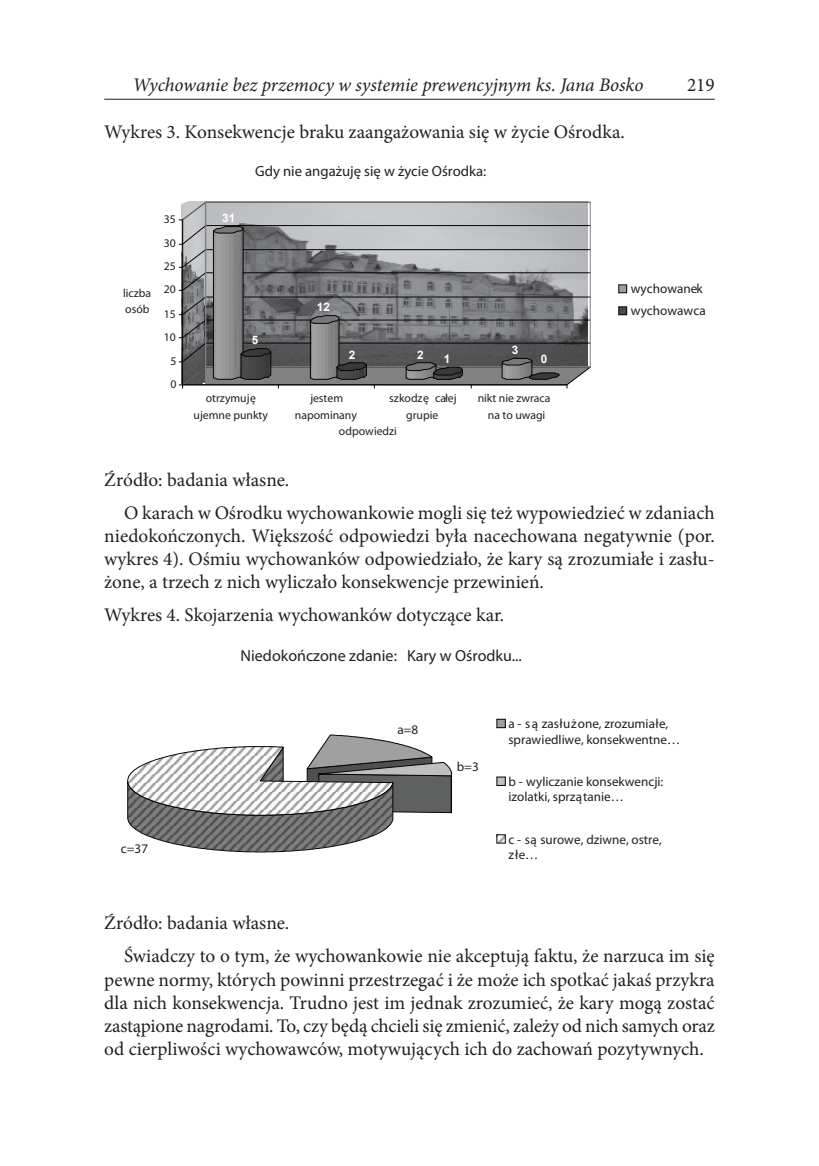
<style>
.page{position:relative;width:819px;height:1166px;background:#fff}
.page>*{position:absolute;margin:0;border:0;box-sizing:border-box;transform-origin:0 0}
.Tekst{font:19.25px/23.1px "Minion Pro";color:#231f20;text-align:justify}
.tytul_tabeli{font:19.25px "Minion Pro";color:#231f20}
.t1{font:italic 19.25px "Minion Pro";letter-spacing:-.005em;color:#231f20}
.t2{font:700 16.1px "Times New Roman";color:#231f20}
.t3{font:700 14.7px "Times New Roman";color:#231f20}
.t4{font:700 13.3px/21.9px "Times New Roman";color:#231f20}
.t5{font:700 13.12px/15.6px "Arial";color:#231f20}
.t6{font:13.12px "Arial";color:#231f20}
.t7{font:11.72px/16.6px "Arial";color:#231f20;text-align:center}
.t8{font:700 11.72px/16.4px "Arial";color:#231f20}
.t9{font:700 11.72px "Arial";color:#fff}
</style>
<div class="page">
<hr style="left:104px;top:99px;width:610px;height:1px;background:#231f20">
<svg style="left:179px;top:202px;width:411px;height:186px;background:#868788"></svg>
<div style="left:618px;top:285px;width:8px;height:8px;background:#a0a0a0"></div>
<div style="left:618px;top:285px;width:8px;height:8px;border:1px solid #040503"></div>
<div style="left:618px;top:307px;width:8px;height:8px;background:#4b4b4b"></div>
<div style="left:618px;top:307px;width:8px;height:8px;border:1px solid #040503"></div>
<svg style="left:128px;top:735px;width:324px;height:117px"></svg>
<div style="left:497px;top:719px;width:8px;height:9px;background:#a0a0a0"></div>
<div style="left:497px;top:719px;width:8px;height:9px;border:1px solid #040503"></div>
<div style="left:497px;top:777px;width:8px;height:8px;background:#bfbfbf"></div>
<svg style="left:496px;top:834px;width:9px;height:9px"></svg>
<p class="t1" style="left:132px;top:72px;width:512px">Wychowanie bez przemocy w systemie prewencyjnym ks. Jana Bosko</p>
<p class="Tekst" style="left:687px;top:73px;width:29px">219</p>
<p class="tytul_tabeli" style="left:104px;top:119px;width:522px">Wykres 3. Konsekwencje braku zaangażowania się w życie Ośrodka.</p>
<p class="t8" style="left:123px;top:284px;width:30px">liczba osób</p>
<p class="t7" style="left:164px;top:211px;width:14px">35</p>
<p class="t7" style="left:164px;top:235px;width:14px">30</p>
<p class="t7" style="left:164px;top:258px;width:14px">25</p>
<p class="t7" style="left:164px;top:281px;width:14px">20</p>
<p class="t7" style="left:164px;top:305px;width:14px">15</p>
<p class="t7" style="left:164px;top:328px;width:14px">10</p>
<p class="t7" style="left:170px;top:352px;width:8px">5</p>
<p class="t7" style="left:170px;top:376px;width:8px">0</p>
<p class="t9" style="left:222px;top:210px;width:15px">31</p>
<p class="t3" style="left:255px;top:162px;width:232px">Gdy nie angażuję się w życie Ośrodka:</p>
<p class="t9" style="left:252px;top:332px;width:8px">5</p>
<p class="t9" style="left:317px;top:299px;width:15px">12</p>
<p class="t9" style="left:349px;top:347px;width:8px">2</p>
<p class="t9" style="left:417px;top:347px;width:8px">2</p>
<p class="t9" style="left:443px;top:351px;width:8px">1</p>
<p class="t9" style="left:512px;top:342px;width:8px">3</p>
<p class="t9" style="left:540px;top:351px;width:8px">0</p>
<p class="t7" style="left:193px;top:390px;width:76px">otrzymuję ujemne punkty</p>
<p class="t7" style="left:295px;top:390px;width:64px">jestem napominany</p>
<p class="t7" style="left:389px;top:390px;width:69px">szkodzę całej grupie</p>
<p class="t7" style="left:477px;top:390px;width:74px">nikt nie zwraca na to uwagi</p>
<p class="t8" style="left:339px;top:423px;width:60px">odpowiedzi</p>
<p class="t4" style="left:631px;top:277px;width:76px">wychowanek wychowawca</p>
<p class="tytul_tabeli" style="left:104px;top:467px;width:186px">Źródło: badania własne.</p>
<p class="Tekst" style="left:104px;top:501px;width:612px;text-indent:20px">O karach w Ośrodku wychowankowie mogli się też wypowiedzieć w zdaniach niedokończonych. Większość odpowiedzi była nacechowana negatywnie (por. wykres 4). Ośmiu wychowanków odpowiedziało, że kary są zrozumiałe i zasłu&shy;żone, a trzech z nich wyliczało konsekwencje przewinień.</p>
<p class="tytul_tabeli" style="left:104px;top:602px;width:401px">Wykres 4. Skojarzenia wychowanków dotyczące kar.</p>
<p class="t2" style="left:240px;top:646px;width:283px">Niedokończone zdanie: Kary w Ośrodku...</p>
<p class="t6" style="left:121px;top:841px;width:29px">c=37</p>
<p class="t6" style="left:397px;top:721px;width:22px">a=8</p>
<p class="t6" style="left:457px;top:758px;width:24px">b=3</p>
<p class="t5" style="left:508px;top:716px;width:173px">a - są zasłużone, zrozumiałe, sprawiedliwe, konsekwentne…</p>
<p class="t5" style="left:508px;top:773px;width:156px">b - wyliczanie konsekwencji: izolatki, sprzątanie…</p>
<p class="t5" style="left:508px;top:831px;width:155px">c - są surowe, dziwne, ostre, złe…</p>
<p class="tytul_tabeli" style="left:104px;top:910px;width:186px">Źródło: badania własne.</p>
<p class="Tekst" style="left:104px;top:945px;width:612px;text-indent:20px">Świadczy to o tym, że wychowankowie nie akceptują faktu, że narzuca im się pewne normy, których powinni przestrzegać i że może ich spotkać jakaś przykra dla nich konsekwencja. Trudno jest im jednak zrozumieć, że kary mogą zostać zastąpione nagrodami. To, czy będą chcieli się zmienić, zależy od nich samych oraz od cierpliwości wychowawców, motywujących ich do zachowań pozytywnych.</p>
</div>
